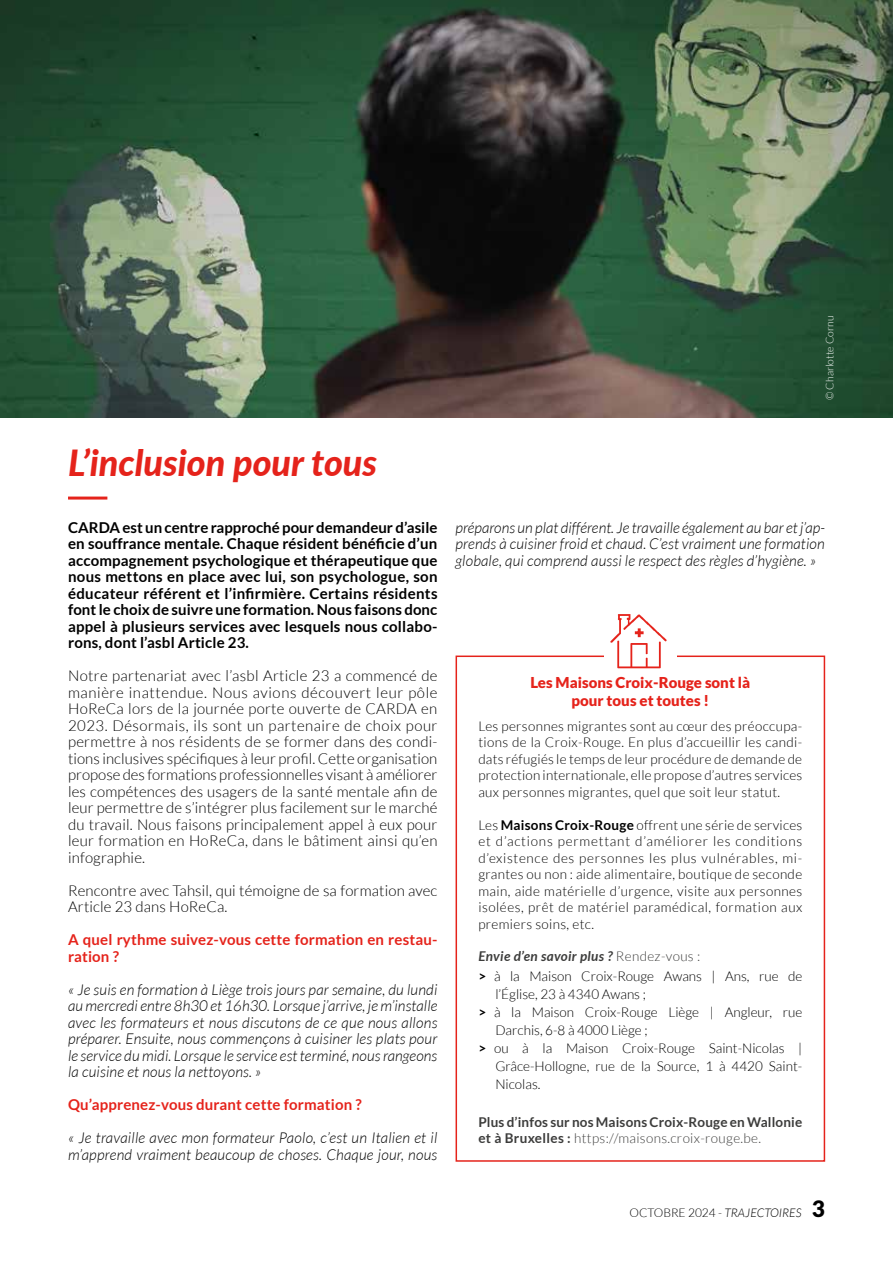
<style>
.page{position:relative;width:893px;height:1263px;background:#fff}
.page>*{position:absolute;margin:0;border:0;box-sizing:border-box;transform-origin:0 0}
.t1{font:italic 800 36px "Lato";color:#e5231b}
.t2{font:300 15px/16.5px "Lato";letter-spacing:.01em;color:#000;text-align:justify}
.t3{font:italic 300 15px/16.5px "Lato";letter-spacing:.01em;color:#000;text-align:justify}
.t4{font:700 15px/16.5px "Lato";letter-spacing:.015em;color:#000;text-align:justify}
.t5{font:700 15px/16.5px "Lato";letter-spacing:.01em;color:#e5231b}
.t6{font:900 15px/18px "Lato";color:#e5231b;text-align:center}
.t7{font:300 13.5px/16.5px "Lato";color:#000;text-align:justify}
.t8{font:700 13.5px/16.5px "Lato";letter-spacing:.015em;color:#3c3c3b}
.t9{font:300 12px "Lato";color:#000}
.t10{font:300 10.5px "Lato";color:#fff}
.s1{font-weight:700}
.s2{font-weight:700;font-style:italic;color:#3c3c3b}
.s3{color:#3c3c3b}
.s4{font-weight:300}
.s5{font-style:italic}
.s6{font-weight:900;font-size:22.5px}
</style>
<div class="page">
<hr style="left:68px;top:497px;width:39px;height:3px;background:#e5231b">
<div style="left:456px;top:655px;width:369px;height:507px;background:#fff;border:2px solid #e5231b"></div>
<img style="left:604px;top:614px;width:73px;height:55px">
<img style="left:0;top:0;width:893px;height:417px">
<p class="t10" style="left:824px;top:400px;width:86px;rotate:-90deg">© Charlotte Cornu</p>
<h1 class="t1" style="left:68px;top:436px;width:311px">L’inclusion pour tous</h1>
<p class="t4" style="left:68px;top:519px;width:371px">CARDA est un centre rapproché pour demandeur d’asile en souffrance mentale. Chaque résident bénéficie d’un accompagnement psychologique et thérapeutique que nous mettons en place avec lui, son psychologue, son éducateur référent et l’infirmière. Certains résidents font le choix de suivre une formation. Nous faisons donc appel à plusieurs services avec lesquels nous collabo&shy;rons, dont l’asbl Article 23.</p>
<p class="t2" style="left:68px;top:667px;width:371px">Notre partenariat avec l’asbl Article 23 a commencé de manière inattendue. Nous avions découvert leur pôle HoReCa lors de la journée porte ouverte de CARDA en 2023. Désormais, ils sont un partenaire de choix pour permettre à nos résidents de se former dans des condi&shy;tions inclusives spécifiques à leur profil. Cette organisation propose des formations professionnelles visant à améliorer les compétences des usagers de la santé mentale afin de leur permettre de s’intégrer plus facilement sur le marché du travail. Nous faisons principalement appel à eux pour leur formation en HoReCa, dans le bâtiment ainsi qu’en infographie.</p>
<p class="t2" style="left:68px;top:882px;width:371px">Rencontre avec Tahsil, qui témoigne de sa formation avec<br>Article 23 dans HoReCa.</p>
<p class="t5" style="left:68px;top:931px;width:371px">A quel rythme suivez-vous cette formation en restau&shy;ration ?</p>
<p class="t3" style="left:68px;top:981px;width:371px">« Je suis en formation à Liège trois jours par semaine, du lundi au mercredi entre 8h30 et 16h30. Lorsque j’arrive, je m’installe avec les formateurs et nous discutons de ce que nous allons préparer. Ensuite, nous commençons à cuisiner les plats pour le service du midi. Lorsque le service est terminé, nous rangeons la cuisine et nous la nettoyons. »</p>
<p class="t5" style="left:68px;top:1096px;width:295px">Qu’apprenez-vous durant cette formation ?</p>
<p class="t3" style="left:68px;top:1130px;width:371px">« Je travaille avec mon formateur Paolo, c’est un Italien et il m’apprend vraiment beaucoup de choses. Chaque jour, nous</p>
<p class="t3" style="left:456px;top:519px;width:371px">préparons un plat différent. Je travaille également au bar et j’ap&shy;prends à cuisiner froid et chaud. C’est vraiment une formation globale, qui comprend aussi le respect des règles d’hygiène. »</p>
<p class="t6" style="left:530px;top:673px;width:221px">Les Maisons Croix-Rouge sont là pour tous et toutes !</p>
<p class="t7" style="left:478px;top:717px;width:325px">Les personnes migrantes sont au cœur des préoccupa&shy;tions de la Croix-Rouge. En plus d’accueillir les candi&shy;dats réfugiés le temps de leur procédure de demande de protection internationale, elle propose d’autres services aux personnes migrantes, quel que soit leur statut.</p>
<p class="t7" style="left:478px;top:816px;width:325px">Les <span class="s1">Maisons Croix-Rouge</span> offrent une série de services et d’actions permettant d’améliorer les conditions d’existence des personnes les plus vulnérables, mi&shy;grantes ou non : aide alimentaire, boutique de seconde main, aide matérielle d’urgence, visite aux personnes isolées, prêt de matériel paramédical, formation aux premiers soins, etc.</p>
<p class="t7" style="left:478px;top:946px;width:325px;line-height:20px"><span class="s2">Envie d’en savoir plus ?</span> <span class="s3">Rendez-vous :<br></span><span class="s1">&gt;</span> à la Maison Croix-Rouge Awans | Ans, rue de</p>
<p class="t7" style="left:495px;top:986px;width:152px">l’Église, 23 à 4340 Awans ;</p>
<p class="t7" style="left:478px;top:1004px;width:325px"><span class="s1">&gt;</span> à la Maison Croix-Rouge Liège | Angleur, rue</p>
<p class="t7" style="left:495px;top:1022px;width:154px">Darchis, 6-8 à 4000 Liège ;</p>
<p class="t7" style="left:478px;top:1040px;width:325px"><span class="s1">&gt;</span> ou à la Maison Croix-Rouge Saint-Nicolas |</p>
<p class="t7" style="left:495px;top:1058px;width:308px">Grâce-Hollogne, rue de la Source, 1 à 4420 Saint-</p>
<p class="t7" style="left:495px;top:1076px;width:47px">Nicolas.</p>
<p class="t8" style="left:478px;top:1113px;width:325px">Plus d’infos sur nos Maisons Croix-Rouge en Wallonie et à Bruxelles : <span class="s4">https://maisons.croix-rouge.be.</span></p>
<p class="t9" style="left:629px;top:1206px;width:197px">OCTOBRE 2024 - <span class="s5">TRAJECTOIRES</span> <span class="s6">3</span></p>
</div>
